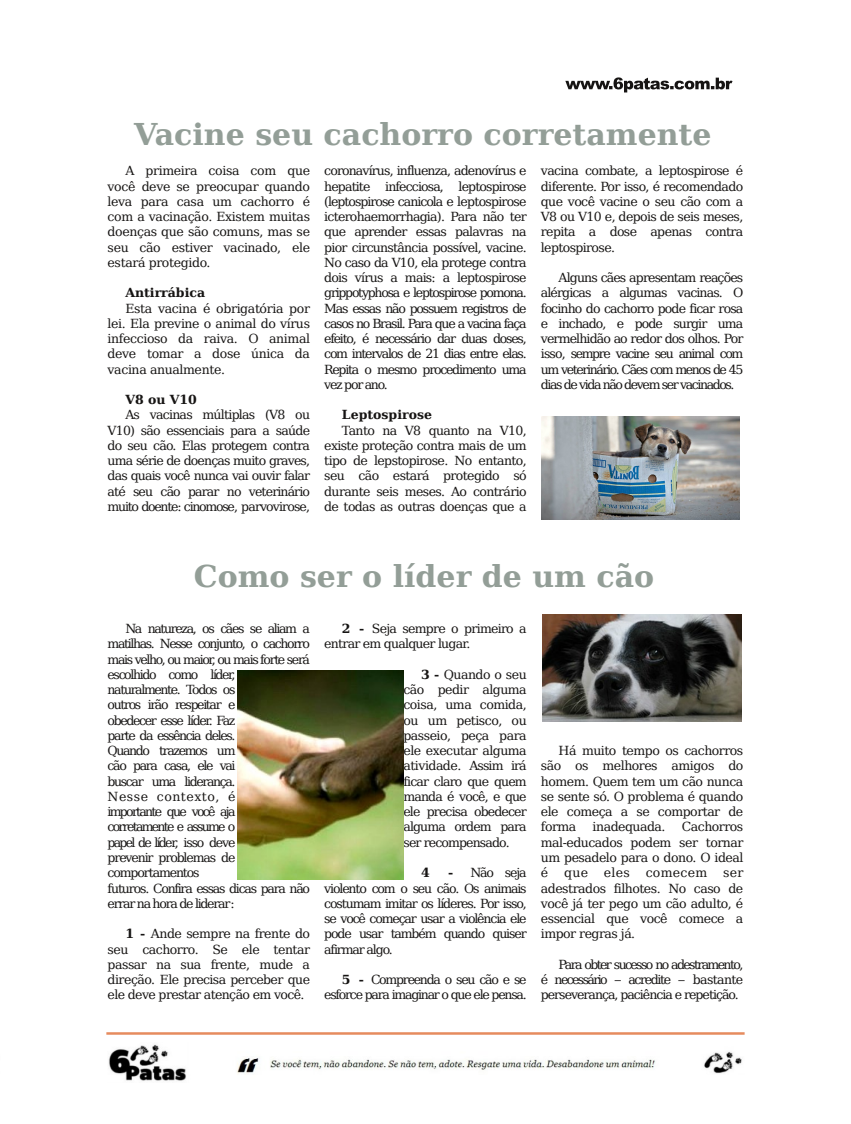
<style>
.page{position:relative;width:851px;height:1124px;background:#fff}
.page>*{position:absolute;margin:0;border:0;box-sizing:border-box;transform-origin:0 0}
.t1{font:700 30px "Bitstream Vera Serif";color:#939e97}
.t2{font:12.5px/15.2px "Bitstream Vera Serif";letter-spacing:-.08em;color:#161413;text-align:justify}
.t3{font:12.5px/15.2px "Bitstream Vera Serif";letter-spacing:-.11em;color:#161413}
.t4{font:12.5px/15.2px "Bitstream Vera Serif";letter-spacing:-.1em;color:#161413;text-align:right}
.t5{font:12.5px/15.2px "Bitstream Vera Serif";letter-spacing:-.06em;color:#161413}
.t6{font:700 12.5px "Bitstream Vera Serif";color:#161413}
.t7{font:12.5px "Bitstream Vera Serif";letter-spacing:-.04em;color:#161413}
.t8{font:12.5px "Bitstream Vera Serif";letter-spacing:.02em;color:#161413}
.s1{font-weight:700}
</style>
<div class="page">
<hr style="left:106px;top:1032px;width:638px;height:2px;background:#e68b5e">
<img style="left:541px;top:416px;width:198px;height:103px">
<img style="left:108px;top:1044px;width:634px;height:37px">
<img style="left:237px;top:670px;width:166px;height:209px">
<img style="left:542px;top:614px;width:199px;height:107px">
<svg style="left:565px;top:77px;width:167px;height:15px"></svg>
<h1 class="t1" style="left:134px;top:117px;width:578px">Vacine seu cachorro corretamente</h1>
<p class="t2" style="left:108px;top:163px;width:204px;text-indent:18px">A primeira coisa com que você deve se preocupar quando leva para casa um cachorro é com a vacinação. Existem muitas doenças que são comuns, mas se seu cão estiver vacinado, ele estará protegido.</p>
<p class="t6" style="left:125px;top:285px;width:81px">Antirrábica</p>
<p class="t2" style="left:108px;top:300px;width:204px;text-indent:18px">Esta vacina é obrigatória por lei. Ela previne o animal do vírus infeccioso da raiva. O animal deve tomar a dose única da vacina anualmente.</p>
<p class="t6" style="left:125px;top:392px;width:73px">V8 ou V10</p>
<p class="t2" style="left:108px;top:407px;width:204px;text-indent:18px">As vacinas múltiplas (V8 ou V10) são essenciais para a saúde do seu cão. Elas protegem contra uma série de doenças muito graves, das quais você nunca vai ouvir falar até seu cão parar no veterinário muito doente: cinomose, parvovirose,</p>
<p class="t2" style="left:324px;top:163px;width:204px">coronavírus, influenza, adenovírus e hepatite infecciosa, leptospirose (leptospirose canicola e leptospirose icterohaemorrhagia). Para não ter que aprender essas palavras na pior circunstância possível, vacine.<br>No caso da V10, ela protege contra dois vírus a mais: a leptospirose grippotyphosa e leptospirose pomona.<br>Mas essas não possuem registros de casos no Brasil. Para que a vacina faça efeito, é necessário dar duas doses, com intervalos de 21 dias entre elas.<br>Repita o mesmo procedimento uma vez por ano.</p>
<p class="t6" style="left:342px;top:407px;width:92px">Leptospirose</p>
<p class="t2" style="left:324px;top:422px;width:204px;text-indent:18px">Tanto na V8 quanto na V10, existe proteção contra mais de um tipo de lepstopirose. No entanto, seu cão estará protegido só durante seis meses. Ao contrário de todas as outras doenças que a</p>
<p class="t2" style="left:541px;top:163px;width:204px">vacina combate, a leptospirose é diferente. Por isso, é recomendado que você vacine o seu cão com a V8 ou V10 e, depois de seis meses, repita a dose apenas contra leptospirose.</p>
<p class="t2" style="left:541px;top:270px;width:204px;text-indent:18px">Alguns cães apresentam reações alérgicas a algumas vacinas. O focinho do cachorro pode ficar rosa e inchado, e pode surgir uma vermelhidão ao redor dos olhos. Por isso, sempre vacine seu animal com um veterinário. Cães com menos de 45 dias de vida não devem ser vacinados.</p>
<h1 class="t1" style="left:194px;top:559px;width:462px">Como ser o líder de um cão</h1>
<p class="t3" style="left:108px;top:621px;width:204px;text-indent:18px">Na natureza, os cães se aliam a matilhas. Nesse conjunto, o cachorro mais velho, ou maior, ou mais forte será escolhido como líder, naturalmente. Todos os<br>outros irão respeitar e<br>obedecer esse líder. Faz<br>parte da essência deles.<br>Quando trazemos um<br>cão para casa, ele vai<br>buscar uma liderança.<br>Nesse contexto, é<br>importante que você aja<br>corretamente e assume o<br>papel de líder, isso deve<br>prevenir problemas de comportamentos<br>futuros. Confira essas dicas para não errar na hora de liderar:</p>
<p class="t2" style="left:108px;top:926px;width:204px;text-indent:18px"><span class="s1">1 -</span> Ande sempre na frente do seu cachorro. Se ele tentar passar na sua frente, mude a direção. Ele precisa perceber que ele deve prestar atenção em você.</p>
<p class="t5" style="left:324px;top:621px;width:204px;text-indent:18px"><span class="s1">2 -</span> Seja sempre o primeiro a entrar em qualquer lugar.</p>
<p class="t2" style="left:403px;top:666px;width:125px;text-indent:18px"><span class="s1">3 -</span> Quando o seu cão pedir alguma coisa, uma comida, ou um petisco, ou passeio, peça para ele executar alguma atividade. Assim irá ficar claro que quem manda é você, e que ele precisa obedecer alguma ordem para ser recompensado.</p>
<p class="t6" style="left:421px;top:865px;width:10px">4</p>
<p class="t2" style="left:541px;top:743px;width:204px;text-indent:18px">Há muito tempo os cachorros são os melhores amigos do homem. Quem tem um cão nunca se sente só. O problema é quando ele começa a se comportar de forma</p>
<p class="t2" style="left:541px;top:819px;width:204px;text-indent:141px">Cachorros mal-educados podem ser tornar um pesadelo para o dono. O ideal é</p>
<p class="t7" style="left:592px;top:819px;width:74px">inadequada.</p>
<p class="t2" style="left:324px;top:865px;width:204px;text-indent:124px"><span class="s1">-</span> Não seja violento com o seu cão. Os animais costumam imitar os líderes. Por isso, se você começar usar a violência ele pode usar também quando quiser afirmar algo.</p>
<p class="t4" style="left:324px;top:971px;width:204px"><span class="s1">5 -</span> Compreenda o seu cão e se esforce para imaginar o que ele pensa.</p>
<p class="t2" style="left:564px;top:865px;width:25px">que</p>
<p class="t2" style="left:603px;top:865px;width:27px">eles</p>
<p class="t8" style="left:645px;top:865px;width:63px">comecem</p>
<p class="t2" style="left:541px;top:865px;width:204px;text-indent:182px">ser adestrados filhotes. No caso de você já ter pego um cão adulto, é essencial que você comece a impor regras já.</p>
<p class="t2" style="left:541px;top:956px;width:204px;text-indent:18px">Para obter sucesso no adestramento, é necessário – acredite – bastante perseverança, paciência e repetição.</p>
</div>
